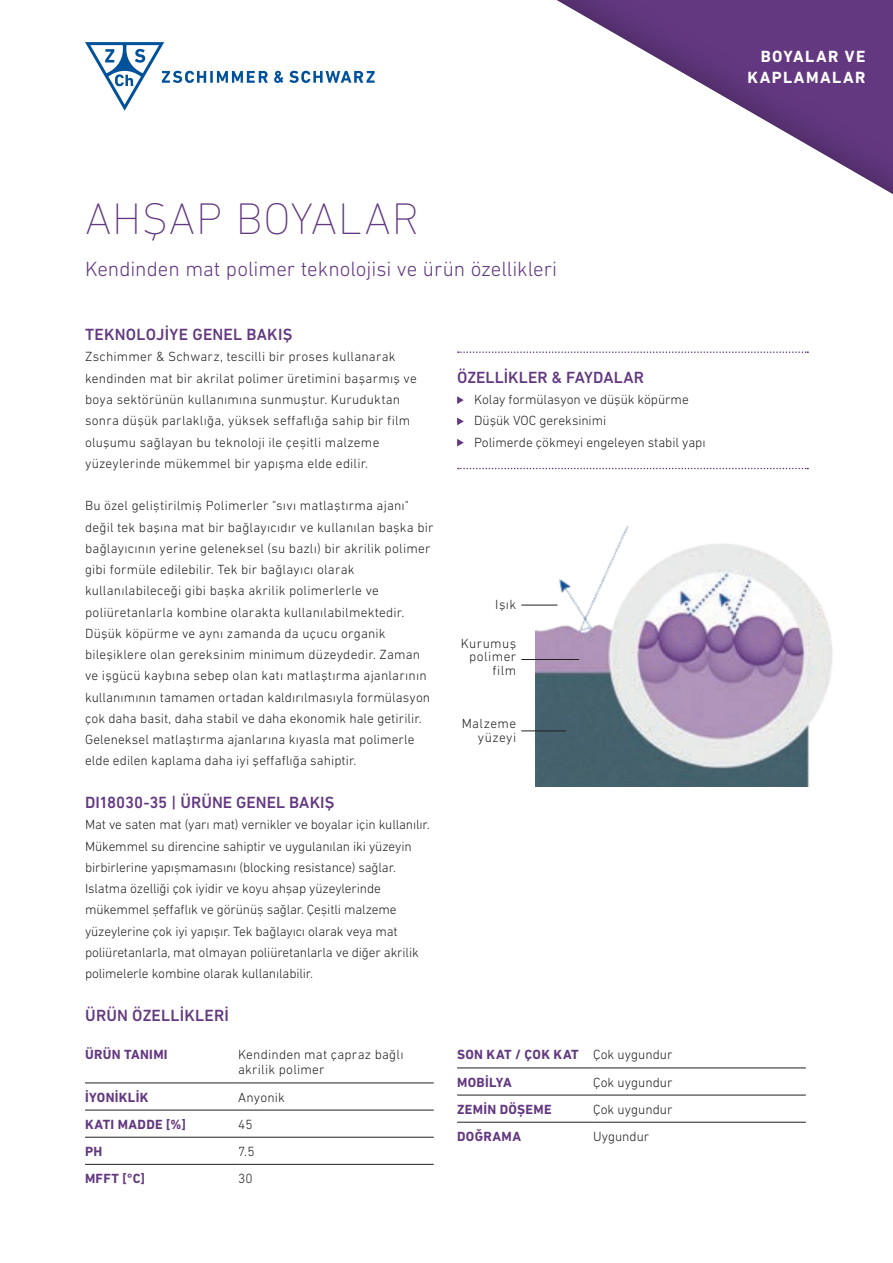
<style>
.page{position:relative;width:893px;height:1263px;background:#fff}
.page>*{position:absolute;margin:0;border:0;box-sizing:border-box;transform-origin:0 0}
.ZS_INNEN_HEAD{font:200 45px "DIN Next LT Pro";letter-spacing:.02em;color:#633881}
.SUBHEAD{font:300 21px "DIN Next LT Pro";color:#633881}
.ZS_FLIESSTEXT{font:500 16.5px "DIN Next LT Pro";letter-spacing:.01em;color:#633881}
.SUBHEAD-2{font:700 16.5px/21px "DIN Next LT Pro";letter-spacing:.085em;color:#fff;text-align:right}
.ZS_Fließtext_Zwische{font:500 16.5px "DIN Next LT Pro";letter-spacing:.005em;color:#633881}
.SUBHEAD-3{font:500 16.5px "DIN Next LT Pro";letter-spacing:.01em;color:#633881}
.ZS_FLIESSTEXT-2{font:300 13.5px/21.3px "DIN Next LT Pro";letter-spacing:.01em;color:#231f20}
.ZS_FLIESSTEXT-3{font:300 13.5px/21.3px "DIN Next LT Pro";letter-spacing:-.01em;color:#231f20}
.Produktfolder_Fließt{font:300 13.5px "DIN Next LT Pro";letter-spacing:-.005em;color:#231f20}
.t1{font:700 13.5px "DIN Next LT Pro";letter-spacing:.025em;color:#633881}
.ZS_INNEN_HEAD-2{font:300 13.5px/13.5px "DIN Next LT Pro";letter-spacing:.03em;color:#231f20;text-align:right}
</style>
<div class="page">
<div style="left:444px;top:0;width:449px;height:200px;background:#231f20;opacity:.4"></div>
<svg style="left:458px;top:351px;width:350px;height:2px"></svg>
<svg style="left:458px;top:468px;width:350px;height:1px"></svg>
<svg style="left:457px;top:396px;width:7px;height:8px"></svg>
<svg style="left:457px;top:417px;width:7px;height:8px"></svg>
<svg style="left:457px;top:439px;width:7px;height:7px"></svg>
<img style="left:536px;top:525px;width:297px;height:262px">
<hr style="left:521px;top:605px;width:36px;height:1px;background:#231f20">
<hr style="left:521px;top:659px;width:58px;height:1px;background:#231f20">
<hr style="left:521px;top:731px;width:45px;height:1px;background:#231f20">
<hr style="left:85px;top:1083px;width:153px;height:1px;background:#231f20">
<hr style="left:238px;top:1083px;width:196px;height:1px;background:#231f20">
<hr style="left:85px;top:1110px;width:153px;height:1px;background:#231f20">
<hr style="left:238px;top:1110px;width:196px;height:1px;background:#231f20">
<hr style="left:85px;top:1137px;width:153px;height:1px;background:#231f20">
<hr style="left:238px;top:1137px;width:196px;height:1px;background:#231f20">
<hr style="left:85px;top:1164px;width:153px;height:1px;background:#231f20">
<hr style="left:238px;top:1164px;width:196px;height:1px;background:#231f20">
<hr style="left:457px;top:1068px;width:136px;height:1px;background:#231f20">
<hr style="left:593px;top:1068px;width:213px;height:1px;background:#231f20">
<hr style="left:457px;top:1095px;width:136px;height:1px;background:#231f20">
<hr style="left:593px;top:1095px;width:213px;height:1px;background:#231f20">
<hr style="left:457px;top:1122px;width:136px;height:1px;background:#231f20">
<hr style="left:593px;top:1122px;width:213px;height:1px;background:#231f20">
<svg style="left:274px;top:71px;width:9px;height:12px"></svg>
<svg style="left:85px;top:42px;width:183px;height:69px"></svg>
<svg style="left:289px;top:71px;width:86px;height:12px"></svg>
<p class="SUBHEAD-2" style="left:747px;top:46px;width:120px">BOYALAR VE<br>KAPLAMALAR</p>
<p class="ZS_INNEN_HEAD" style="left:85px;top:193px;width:336px">AHŞAP BOYALAR</p>
<p class="SUBHEAD" style="left:85px;top:257px;width:474px">Kendinden mat polimer teknolojisi ve ürün özellikleri</p>
<p class="ZS_FLIESSTEXT" style="left:85px;top:325px;width:209px">TEKNOLOJİYE GENEL BAKIŞ</p>
<p class="ZS_FLIESSTEXT-2" style="left:85px;top:346px;width:333px">Zschimmer &amp; Schwarz, tescilli bir proses kullanarak kendinden mat bir akrilat polimer üretimini başarmış ve boya sektörünün kullanımına sunmuştur. Kuruduktan sonra düşük parlaklığa, yüksek seffaflığa sahip bir film oluşumu sağlayan bu teknoloji ile çeșitli malzeme yüzeylerinde mükemmel bir yapışma elde edilir.</p>
<p class="ZS_FLIESSTEXT-2" style="left:85px;top:495px;width:350px">Bu özel geliștirilmiș Polimerler "sıvı matlaştırma ajanı" değil tek başına mat bir bağlayıcıdır ve kullanılan bașka bir bağlayıcının yerine geleneksel (su bazlı) bir akrilik polimer gibi formüle edilebilir. Tek bir bağlayıcı olarak kullanılabileceği gibi bașka akrilik polimerlerle ve poliüretanlarla kombine olarakta kullanılabilmektedir.<br>Düşük köpürme ve aynı zamanda da uçucu organik bileşiklere olan gereksinim minimum düzeydedir. Zaman ve işgücü kaybına sebep olan katı matlaştırma ajanlarının kullanımının tamamen ortadan kaldırılmasıyla formülasyon çok daha basit, daha stabil ve daha ekonomik hale getirilir.<br>Geleneksel matlaştırma ajanlarına kıyasla mat polimerle elde edilen kaplama daha iyi şeffaflığa sahiptir.</p>
<p class="ZS_FLIESSTEXT" style="left:85px;top:793px;width:251px">DI18030-35 | ÜRÜNE GENEL BAKIŞ</p>
<p class="ZS_FLIESSTEXT-3" style="left:85px;top:814px;width:346px">Mat ve saten mat (yarı mat) vernikler ve boyalar için kullanılır.<br>Mükemmel su direncine sahiptir ve uygulanılan iki yüzeyin birbirlerine yapıșmamasını (blocking resistance) sağlar.<br>Islatma özelliği çok iyidir ve koyu ahșap yüzeylerinde mükemmel șeffaflık ve görünüș sağlar. Çeșitli malzeme yüzeylerine çok iyi yapıșır. Tek bağlayıcı olarak veya mat poliüretanlarla, mat olmayan poliüretanlarla ve diğer akrilik polimelerle kombine olarak kullanılabilir.</p>
<p class="SUBHEAD-3" style="left:85px;top:1005px;width:145px">ÜRÜN ÖZELLİKLERİ</p>
<p class="t1" style="left:85px;top:1047px;width:84px">ÜRÜN TANIMI</p>
<p class="ZS_FLIESSTEXT-2" style="left:238px;top:1044px;width:167px">Kendinden mat çapraz bağlı</p>
<p class="ZS_FLIESSTEXT-2" style="left:238px;top:1059px;width:88px">akrilik polimer</p>
<p class="t1" style="left:85px;top:1089px;width:65px">İYONİKLİK</p>
<p class="ZS_FLIESSTEXT-2" style="left:238px;top:1086px;width:48px">Anyonik</p>
<p class="t1" style="left:85px;top:1116px;width:102px">KATI MADDE [%]</p>
<p class="ZS_FLIESSTEXT-2" style="left:238px;top:1113px;width:16px">45</p>
<p class="t1" style="left:85px;top:1143px;width:19px">PH</p>
<p class="ZS_FLIESSTEXT-2" style="left:238px;top:1140px;width:18px">7.5</p>
<p class="t1" style="left:85px;top:1170px;width:61px">MFFT [°C]</p>
<p class="ZS_FLIESSTEXT-2" style="left:238px;top:1167px;width:16px">30</p>
<p class="ZS_Fließtext_Zwische" style="left:457px;top:367px;width:188px">ÖZELLİKLER &amp; FAYDALAR</p>
<p class="Produktfolder_Fließt" style="left:474px;top:392px;width:216px">Kolay formülasyon ve düşük köpürme</p>
<p class="Produktfolder_Fließt" style="left:474px;top:413px;width:134px">Düşük VOC gereksinimi</p>
<p class="Produktfolder_Fließt" style="left:474px;top:434px;width:233px">Polimerde çökmeyi engeleyen stabil yapı</p>
<p class="ZS_INNEN_HEAD-2" style="left:495px;top:598px;width:22px">Işık</p>
<p class="ZS_INNEN_HEAD-2" style="left:461px;top:636px;width:57px">Kurumuş polimer film</p>
<p class="ZS_INNEN_HEAD-2" style="left:462px;top:717px;width:56px">Malzeme yüzeyi</p>
<p class="t1" style="left:457px;top:1047px;width:123px">SON KAT / ÇOK KAT</p>
<p class="ZS_FLIESSTEXT-2" style="left:593px;top:1044px;width:81px">Çok uygundur</p>
<p class="t1" style="left:457px;top:1074px;width:56px">MOBİLYA</p>
<p class="ZS_FLIESSTEXT-2" style="left:593px;top:1071px;width:81px">Çok uygundur</p>
<p class="t1" style="left:457px;top:1101px;width:96px">ZEMİN DÖȘEME</p>
<p class="ZS_FLIESSTEXT-2" style="left:593px;top:1098px;width:81px">Çok uygundur</p>
<p class="t1" style="left:457px;top:1128px;width:65px">DOĞRAMA</p>
<p class="ZS_FLIESSTEXT-2" style="left:593px;top:1125px;width:58px">Uygundur</p>
</div>
